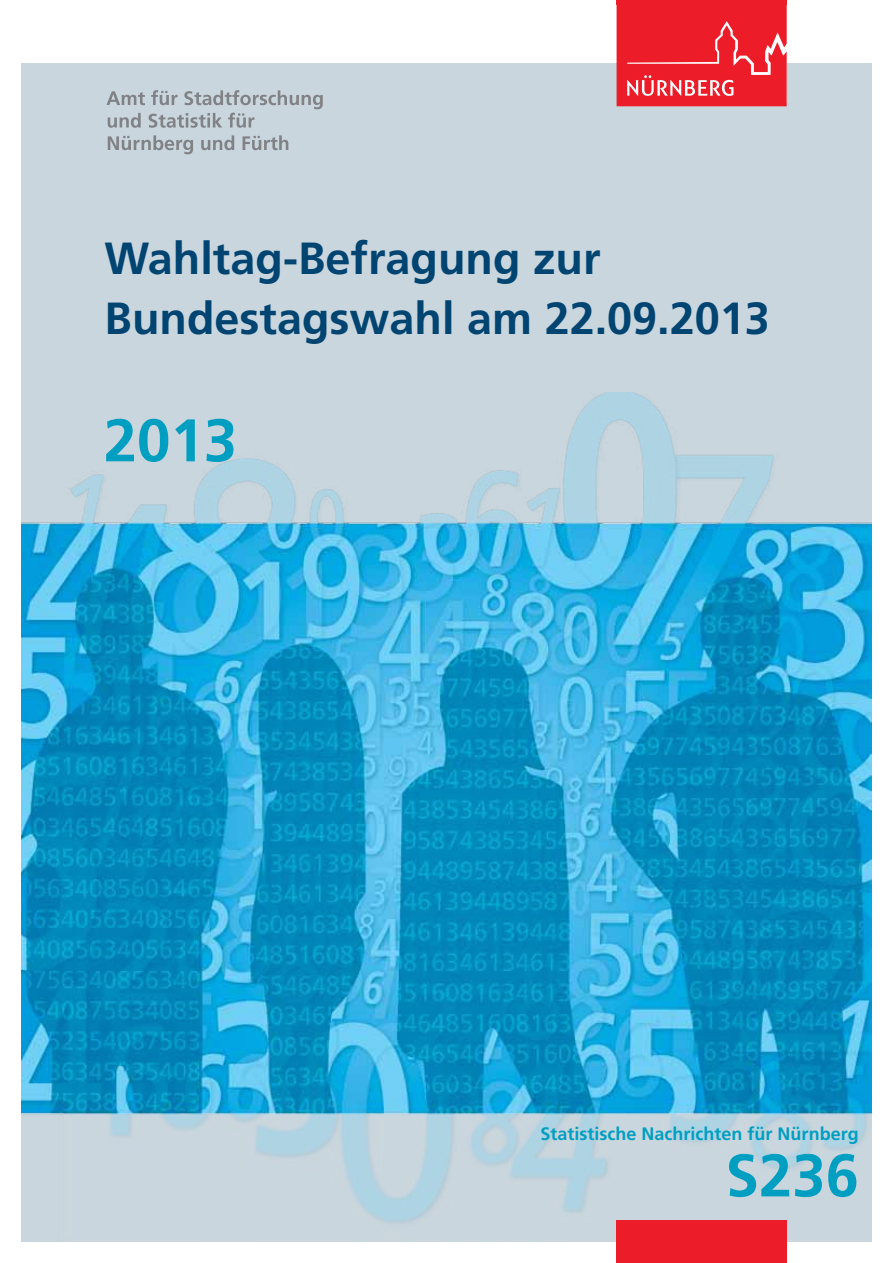
<style>
.page{position:relative;width:893px;height:1263px;background:#fff}
.page>*{position:absolute;margin:0;border:0;box-sizing:border-box;transform-origin:0 0}
.t1{font:700 60px "Frutiger LT Com";color:#009fc2}
.t2{font:700 45px/60px "Frutiger LT Com";color:#004472}
.t3{font:700 18px "Frutiger LT Com";color:#009fc2}
</style>
<div class="page">
<div style="left:21px;top:64px;width:851px;height:460px;background:#cad6dd"></div>
<svg style="left:108px;top:135px;width:180px;height:19px"></svg>
<svg style="left:106px;top:90px;width:217px;height:38px"></svg>
<img style="left:21px;top:392px;width:851px;height:848px">
<div style="left:617px;top:1220px;width:170px;height:43px;background:#ed1c29"></div>
<svg style="left:617px;top:0;width:170px;height:106px;background:#ee2d39"></svg>
<p class="t2" style="left:105px;top:228px;width:667px">Wahltag-Befragung zur<br>Bundestagswahl am 22.09.2013</p>
<h1 class="t1" style="left:104px;top:405px;width:135px">2013</h1>
<p class="t3" style="left:541px;top:1123px;width:320px">Statistische Nachrichten für Nürnberg</p>
<h1 class="t1" style="left:725px;top:1140px;width:135px">S236</h1>
</div>
